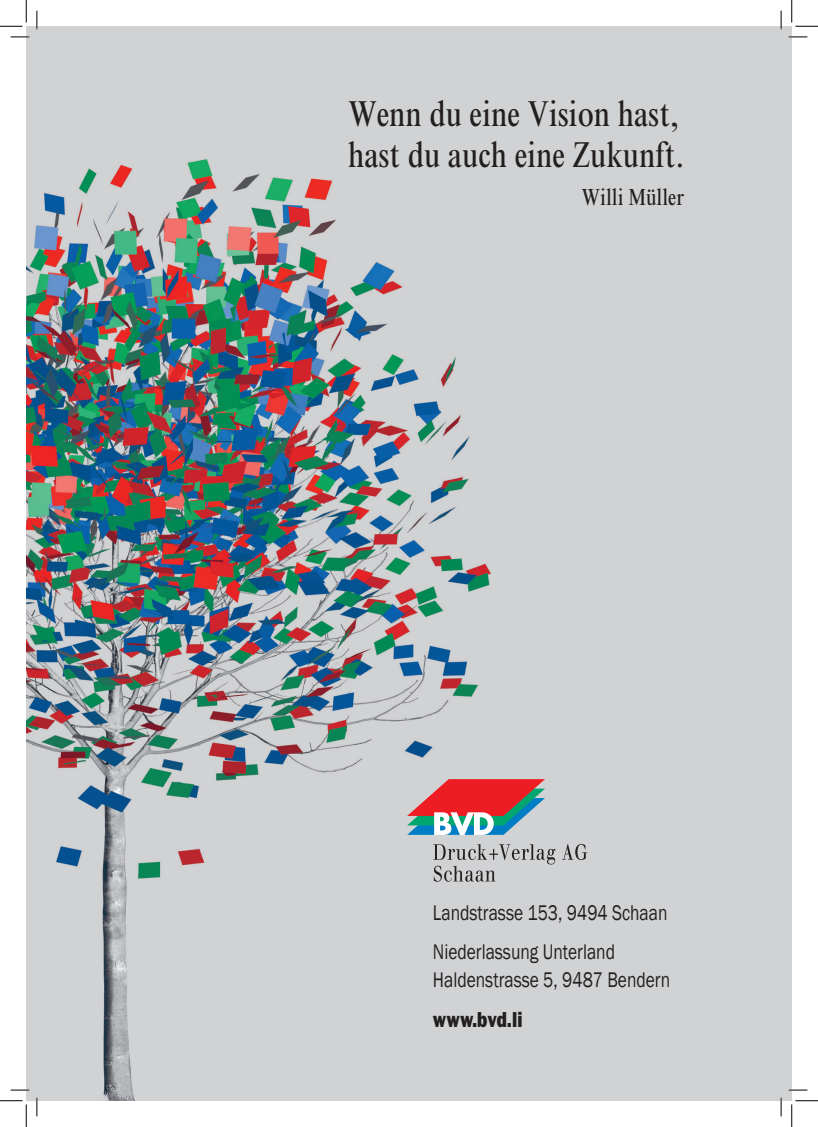
<style>
.page{position:relative;width:818px;height:1127px;background:#fff}
.page>*{position:absolute;margin:0;border:0;box-sizing:border-box;transform-origin:0 0}
.t1{font:condensed 36.25px/40.6px "Times New Roman";color:#231f20}
.t2{font:condensed 23.5px "Times New Roman";color:#231f20}
.t3{font:21.75px/39.5px "Franklin Gothic";color:#231f20;scale:.8 1}
.t4{font:800 21.75px "Franklin Gothic";color:#231f20;scale:.8 1}
</style>
<div class="page">
<div style="left:26px;top:26px;width:766px;height:1074px;background:#d1d2d4"></div>
<img style="left:26px;top:29px;width:562px;height:1071px">
<svg style="left:562px;top:843px;width:25px;height:16px"></svg>
<svg style="left:407px;top:779px;width:138px;height:55px"></svg>
<svg style="left:433px;top:844px;width:122px;height:37px"></svg>
<svg style="left:11px;top:36px;width:18px;height:2px"></svg>
<svg style="left:788px;top:36px;width:19px;height:2px"></svg>
<svg style="left:11px;top:1088px;width:18px;height:2px"></svg>
<svg style="left:788px;top:1089px;width:19px;height:1px"></svg>
<svg style="left:36px;top:11px;width:2px;height:18px"></svg>
<svg style="left:36px;top:1097px;width:2px;height:18px"></svg>
<svg style="left:780px;top:11px;width:2px;height:18px"></svg>
<svg style="left:780px;top:1097px;width:2px;height:18px"></svg>
<svg style="left:0;top:0;width:27px;height:27px"></svg>
<svg style="left:0;top:1100px;width:27px;height:26px"></svg>
<svg style="left:791px;top:0;width:27px;height:27px"></svg>
<svg style="left:791px;top:1100px;width:27px;height:26px"></svg>
<h1 class="t1" style="left:348px;top:94px;width:338px">Wenn du eine Vision hast, hast du auch eine Zukunft.</h1>
<p class="t2" style="left:582px;top:183px;width:104px">Willi Müller</p>
<p class="t3" style="left:433px;top:893px;width:295px">Landstrasse 153, 9494 Schaan<br>Niederlassung Unterland</p>
<p class="t3" style="left:433px;top:960px;width:298px">Haldenstrasse 5, 9487 Bendern</p>
<p class="t4" style="left:433px;top:1006px;width:114px">www.bvd.li</p>
</div>
